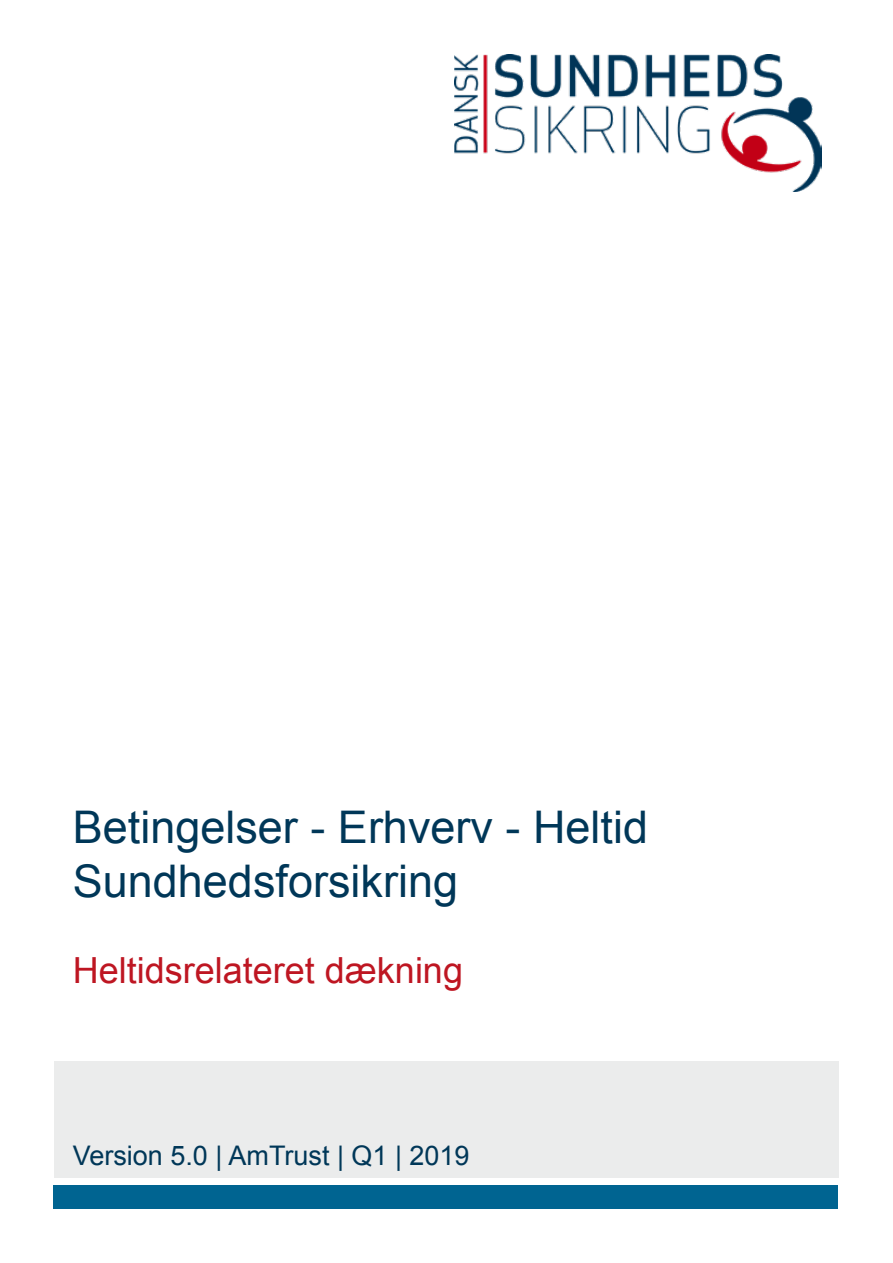
<style>
.page{position:relative;width:893px;height:1263px;background:#fff}
.page>*{position:absolute;margin:0;border:0;box-sizing:border-box;transform-origin:0 0}
.t1{font:45px/54px "Arial";color:#003758}
.t2{font:36px "Arial";color:#be1622}
.t3{font:27px "Arial";color:#003758}
</style>
<div class="page">
<img style="left:455px;top:54px;width:367px;height:137px">
<div style="left:54px;top:1061px;width:785px;height:116px;background:#ebecec"></div>
<div style="left:53px;top:1185px;width:785px;height:24px;background:#006491"></div>
<p class="t1" style="left:73px;top:800px;width:577px">Betingelser - Erhverv - Heltid<br>Sundhedsforsikring</p>
<p class="t2" style="left:73px;top:947px;width:392px">Heltidsrelateret dækning</p>
<p class="t3" style="left:73px;top:1138px;width:398px">Version 5.0 | AmTrust | Q1 | 2019</p>
</div>
